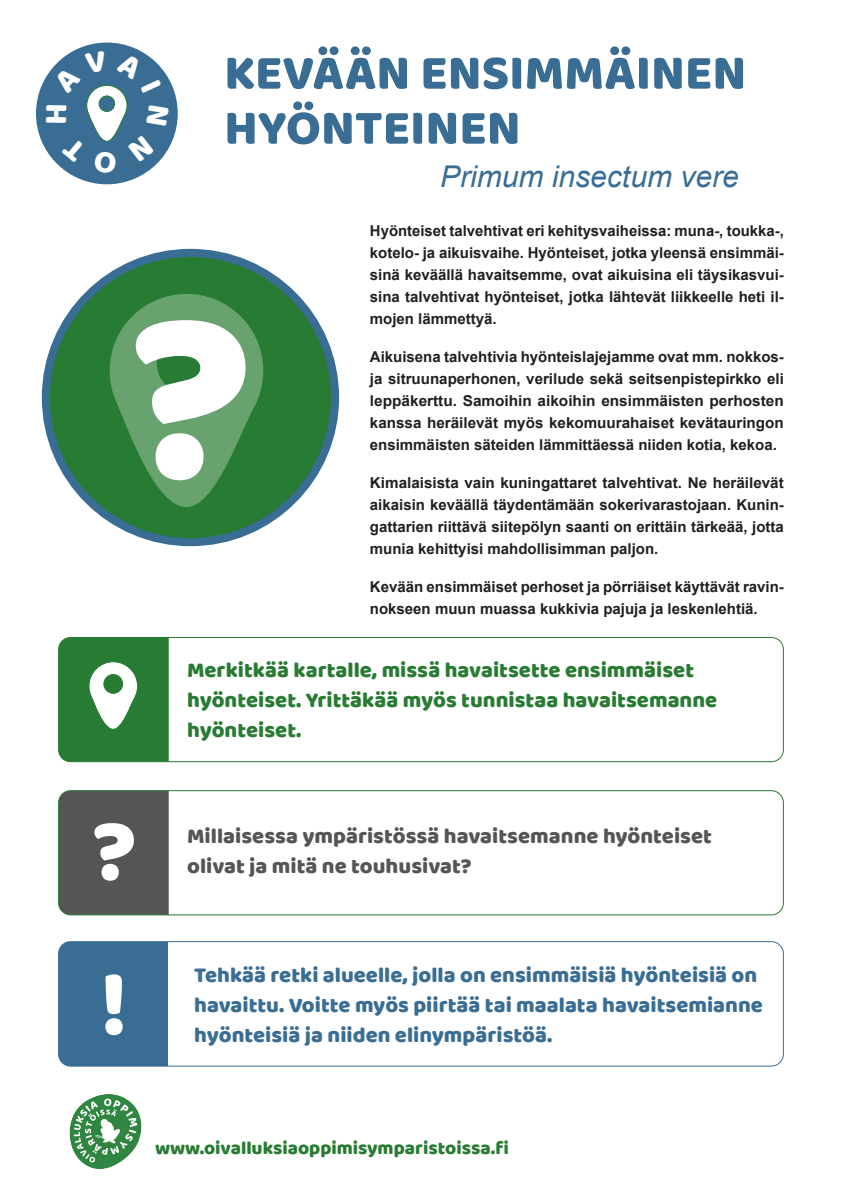
<style>
.page{position:relative;width:842px;height:1191px;background:#fff}
.page>*{position:absolute;margin:0;border:0;box-sizing:border-box;transform-origin:0 0}
.t1{font:250px "Baloo";color:#fff}
.t2{font:90px "Baloo";color:#fff}
.t3{font:50px/55px "Baloo";color:#396d93}
.t4{font:italic 30px "Arial";color:#396d93}
.t5{font:22px/30px "Baloo";color:#396d93}
.t6{font:22px/30px "Baloo";color:#287b33}
.t7{font:22px/30px "Baloo";color:#545554}
.t8{font:19px "Baloo";color:#287b33}
.t9{font:700 15px/22px "Arial";color:#231f20;text-align:justify}
</style>
<div class="page">
<div style="left:59px;top:790px;width:110px;height:125px;background:#545554"></div>
<div style="left:58px;top:790px;width:726px;height:125px;border:1px solid #287b33;border-radius:12px"></div>
<div style="left:58px;top:637px;width:726px;height:125px;border:1px solid #287b33;border-radius:12px"></div>
<img style="left:69px;top:1094px;width:73px;height:74px">
<svg style="left:59px;top:637px;width:110px;height:124px;background:#478e50"></svg>
<div style="left:59px;top:941px;width:109px;height:125px;background:#396d93"></div>
<div style="left:58px;top:941px;width:726px;height:125px;border:1px solid #396d93;border-radius:12px"></div>
<div style="left:36px;top:43px;width:142px;height:141px;background:#396d93;border-radius:50%"></div>
<div style="left:46px;top:253px;width:289px;height:289px;background:#287b33;border-radius:50%"></div>
<div style="left:42px;top:249px;width:297px;height:297px;border:8px solid #396d93;border-radius:50%"></div>
<svg style="left:110px;top:294px;width:153px;height:213px"></svg>
<svg style="left:46px;top:50px;width:123px;height:123px"></svg>
<h3 class="t3" style="left:224px;top:44px;width:523px">KEVÄÄN ENSIMMÄINEN<br>HYÖNTEINEN</h3>
<h3 class="t4" style="left:440px;top:157px;width:300px">Primum insectum vere</h3>
<h1 class="t1" style="left:130px;top:243px;width:126px">?</h1>
<p class="t9" style="left:370px;top:220px;width:415px">Hyönteiset talvehtivat eri kehitysvaiheissa: muna-, toukka-, kotelo- ja aikuisvaihe. Hyönteiset, jotka yleensä ensimmäi&shy;sinä keväällä havaitsemme, ovat aikuisina eli täysikasvui&shy;sina talvehtivat hyönteiset, jotka lähtevät liikkeelle heti il&shy;mojen lämmettyä.</p>
<p class="t9" style="left:370px;top:346px;width:415px">Aikuisena talvehtivia hyönteislajejamme ovat mm. nokkos&shy;ja sitruunaperhonen, verilude sekä seitsenpistepirkko eli leppäkerttu. Samoihin aikoihin ensimmäisten perhosten kanssa heräilevät myös kekomuurahaiset kevätauringon ensimmäisten säteiden lämmittäessä niiden kotia, kekoa.</p>
<p class="t9" style="left:370px;top:472px;width:415px">Kimalaisista vain kuningattaret talvehtivat. Ne heräilevät aikaisin keväällä täydentämään sokerivarastojaan. Kunin&shy;gattarien riittävä siitepölyn saanti on erittäin tärkeää, jotta munia kehittyisi mahdollisimman paljon.</p>
<p class="t9" style="left:370px;top:576px;width:415px">Kevään ensimmäiset perhoset ja pörriäiset käyttävät ravin&shy;nokseen muun muassa kukkivia pajuja ja leskenlehtiä.</p>
<h2 class="t2" style="left:92px;top:795px;width:46px">?</h2>
<h3 class="t6" style="left:187px;top:654px;width:532px">Merkitkää kartalle, missä havaitsette ensimmäiset hyönteiset. Yrittäkää myös tunnistaa havaitsemanne hyönteiset.</h3>
<h3 class="t7" style="left:187px;top:820px;width:526px">Millaisessa ympäristössä havaitsemanne hyönteiset olivat ja mitä ne touhusivat?</h3>
<h2 class="t2" style="left:101px;top:949px;width:28px">!</h2>
<h3 class="t5" style="left:194px;top:959px;width:570px">Tehkää retki alueelle, jolla on ensimmäisiä hyönteisiä on havaittu. Voitte myös piirtää tai maalata havaitsemianne hyönteisiä ja niiden elinympäristöä.</h3>
<p class="t8" style="left:155px;top:1136px;width:355px">www.oivalluksiaoppimisymparistoissa.fi</p>
</div>
